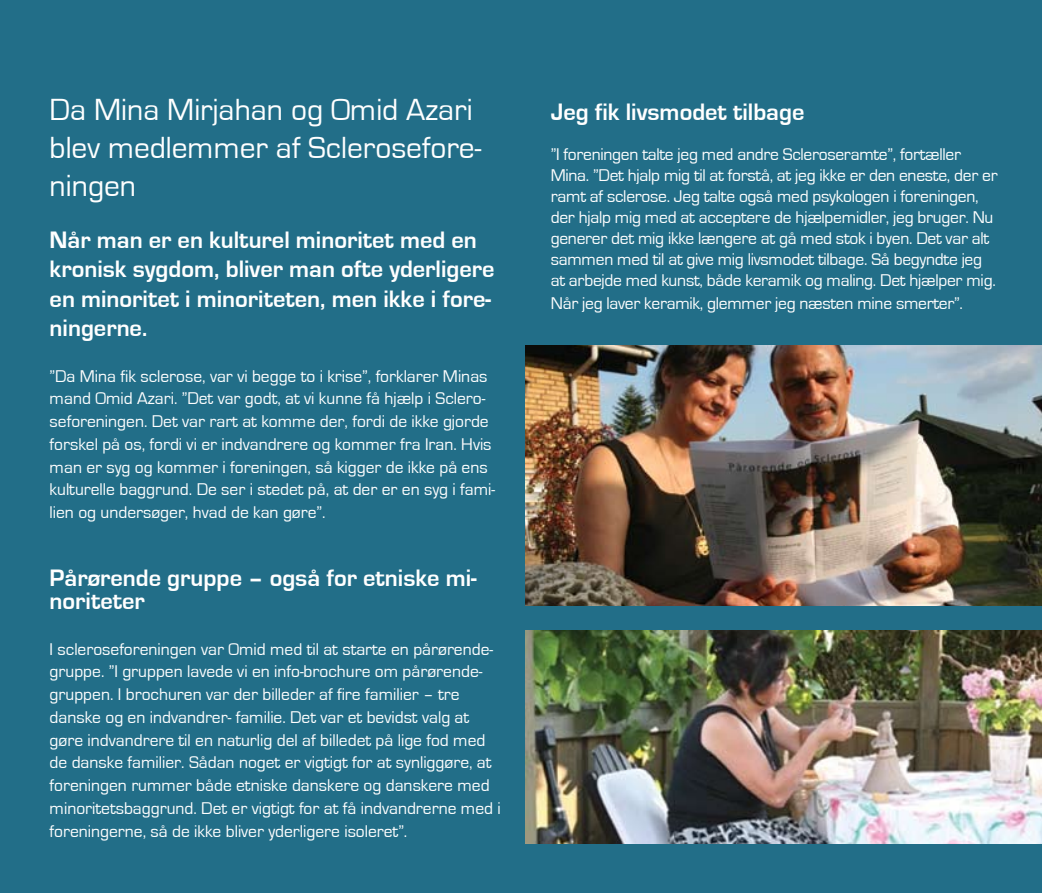
<style>
.page{position:relative;width:1042px;height:893px;background:#226e88}
.page>*{position:absolute;margin:0;border:0;box-sizing:border-box;transform-origin:0 0}
.t1{font:31.5px/37.8px "Eurostile";color:#fff}
.t2{font:700 24.5px/29.4px "Eurostile";color:#fff}
.t3{font:17.5px/22.8px "Eurostile";color:#fff}
</style>
<div class="page">
<img style="left:526px;top:630px;width:516px;height:213px">
<img style="left:526px;top:345px;width:516px;height:261px">
<h1 class="t1" style="left:50px;top:92px;width:433px">Da Mina Mirjahan og Omid Azari blev medlemmer af Sclerosefore&shy;ningen</h1>
<h2 class="t2" style="left:50px;top:226px;width:446px">Når man er en kulturel minoritet med en kronisk sygdom, bliver man ofte yderligere en minoritet i minoriteten, men ikke i fore&shy;ningerne.</h2>
<p class="t3" style="left:50px;top:365px;width:447px">”Da Mina fik sclerose, var vi begge to i krise”, forklarer Minas mand Omid Azari. ”Det var godt, at vi kunne få hjælp i Sclero&shy;seforeningen. Det var rart at komme der, fordi de ikke gjorde forskel på os, fordi vi er indvandrere og kommer fra Iran. Hvis man er syg og kommer i foreningen, så kigger de ikke på ens kulturelle baggrund. De ser i stedet på, at der er en syg i fami&shy;lien og undersøger, hvad de kan gøre”.</p>
<h2 class="t2" style="left:50px;top:567px;width:429px;line-height:22.8px">Pårørende gruppe – også for etniske mi&shy;noriteter</h2>
<p class="t3" style="left:50px;top:638px;width:453px">I scleroseforeningen var Omid med til at starte en pårørende&shy;gruppe. ”I gruppen lavede vi en info-brochure om pårørende&shy;gruppen. I brochuren var der billeder af fire familier – tre danske og en indvandrer- familie. Det var et bevidst valg at gøre indvandrere til en naturlig del af billedet på lige fod med de danske familier. Sådan noget er vigtigt for at synliggøre, at foreningen rummer både etniske danskere og danskere med minoritetsbaggrund. Det er vigtigt for at få indvandrerne med i foreningerne, så de ikke bliver yderligere isoleret”.</p>
<h2 class="t2" style="left:551px;top:98px;width:255px">Jeg fik livsmodet tilbage</h2>
<p class="t3" style="left:551px;top:145px;width:448px;line-height:21px">”I foreningen talte jeg med andre Scleroseramte”, fortæller Mina. ”Det hjalp mig til at forstå, at jeg ikke er den eneste, der er ramt af sclerose. Jeg talte også med psykologen i foreningen, der hjalp mig med at acceptere de hjælpemidler, jeg bruger. Nu generer det mig ikke længere at gå med stok i byen. Det var alt sammen med til at give mig livsmodet tilbage. Så begyndte jeg at arbejde med kunst, både keramik og maling. Det hjælper mig.</p>
<p class="t3" style="left:551px;top:292px;width:414px">Når jeg laver keramik, glemmer jeg næsten mine smerter”.</p>
</div>
